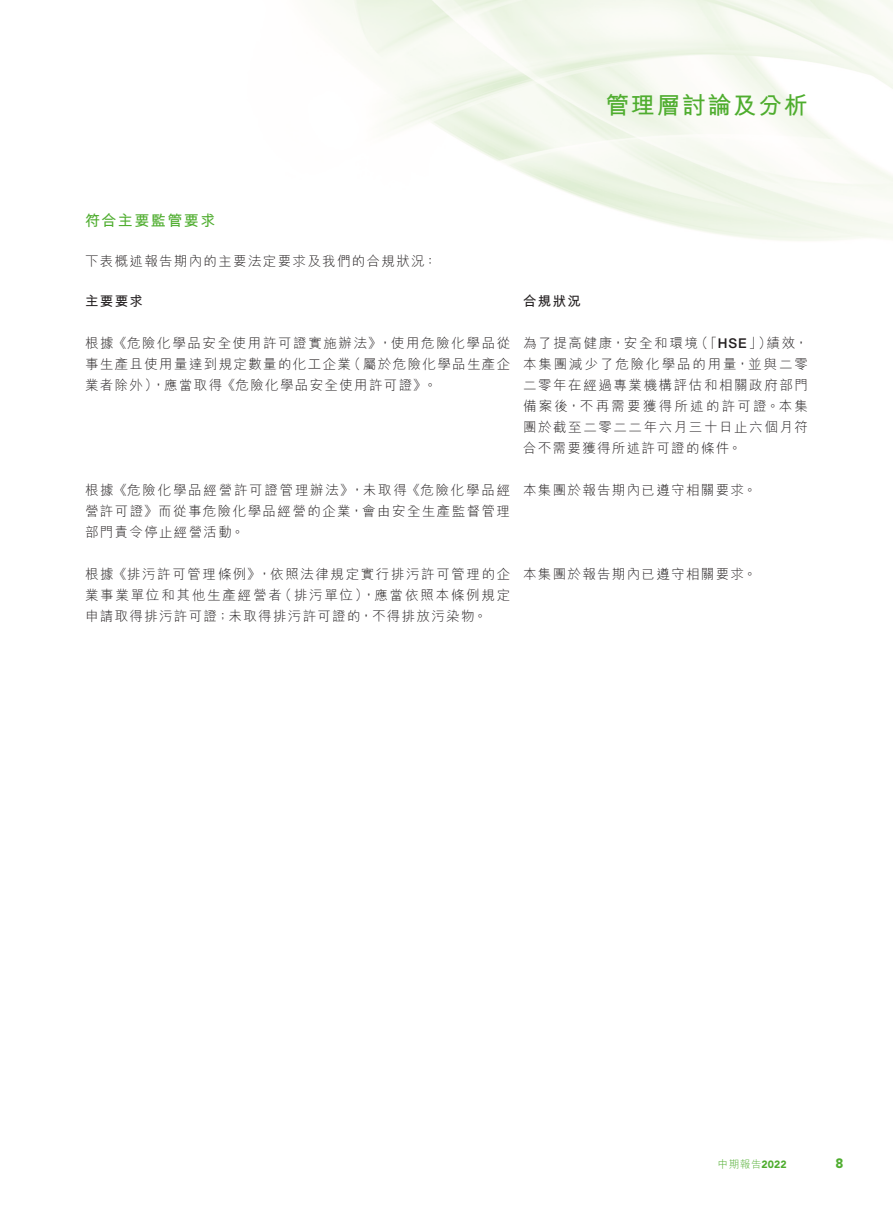
<style>
.page{position:relative;width:893px;height:1212px;background:#fff}
.page>*{position:absolute;margin:0;border:0;box-sizing:border-box;transform-origin:0 0}
.t1{font:700 24px "M Hei HK";letter-spacing:.06em;color:#4fad2f}
.t2{font:700 15px "M Hei HK";letter-spacing:.1em;color:#4fad2f}
.t3{font:300 13.5px/21px "M Hei HK";letter-spacing:.115em;color:#231f20}
.t4{font:700 13.5px "M Hei HK";letter-spacing:.1em;color:#231f20}
.t5{font:900 13.5px "Avenir LT Std";color:#4fad2f}
.t6{font:300 10.5px "M Hei HK";color:#4fad2f}
.s1{font-family:"Helvetica Neue LT Std";font-weight:500}
.s2{font-family:"Avenir LT Std";font-weight:900}
</style>
<div class="page">
<h1 class="t1" style="left:605px;top:87px;width:204px">管理層討論及分析</h1>
<p class="t2" style="left:85px;top:210px;width:132px">符合主要監管要求</p>
<p class="t3" style="left:85px;top:250px;width:354px">下表概述報告期內的主要法定要求及我們的合規狀況：</p>
<p class="t4" style="left:85px;top:291px;width:59px">主要要求</p>
<p class="t3" style="left:348px;top:333px;width:164px;text-indent:-263px">根據《危險化學品安全使用許可證實施辦法》<br>（屬於危險化學品生產企</p>
<p class="t3" style="left:379px;top:333px;width:133px">，使用危險化學品從</p>
<p class="t3" style="left:85px;top:354px;width:267px">事生產且使用量達到規定數量的化工企業</p>
<p class="t3" style="left:85px;top:375px;width:343px">業者除外 ，）應當取得《危險化學品安全使用許可證《</p>
<p class="t3" style="left:424px;top:375px;width:15px">。</p>
<p class="t4" style="left:523px;top:291px;width:59px">合規狀況</p>
<p class="t3" style="left:523px;top:333px;width:286px">為了提高健康，安全和環境<br>本集團減少了危險化學品的用量，並與二零二零年在經過專業機構評估和相關政府部門備案後，不再需要獲得所述的許可證。本集團於截至二零二二年六月三十日止六個月符合不需要獲得所述許可證的條件。</p>
<p class="t3" style="left:695px;top:333px;width:78px">（「<span class="s1">HSE</span>」）</p>
<p class="t3" style="left:767px;top:333px;width:43px">績效，</p>
<p class="t3" style="left:85px;top:480px;width:427px">根據《危險化學品經營許可證管理辦法》<br>營許可證》而從事危險化學品經營的企業，會由安全生產監督管理部門責令停止經營活動。</p>
<p class="t3" style="left:523px;top:480px;width:235px">本集團於報告期內已遵守相關要求。</p>
<p class="t3" style="left:258px;top:564px;width:254px">，依照法律規定實行排污許可管理的企</p>
<p class="t3" style="left:350px;top:480px;width:161px">，未取得《危險化學品經</p>
<p class="t3" style="left:523px;top:564px;width:235px">本集團於報告期內已遵守相關要求。</p>
<p class="t3" style="left:85px;top:564px;width:177px">根據《排污許可管理條例》</p>
<p class="t3" style="left:279px;top:585px;width:233px">（排污單位 ，）應當依照本條例規定</p>
<p class="t3" style="left:85px;top:585px;width:403px">業事業單位和其他生產經營者<br>申請取得排污許可證；未取得排污許可證的，不得排放污染物。</p>
<p class="t6" style="left:718px;top:1159px;width:70px">中期報告<span class="s2">2022</span></p>
<p class="t5" style="left:835px;top:1155px;width:9px">8</p>
</div>
